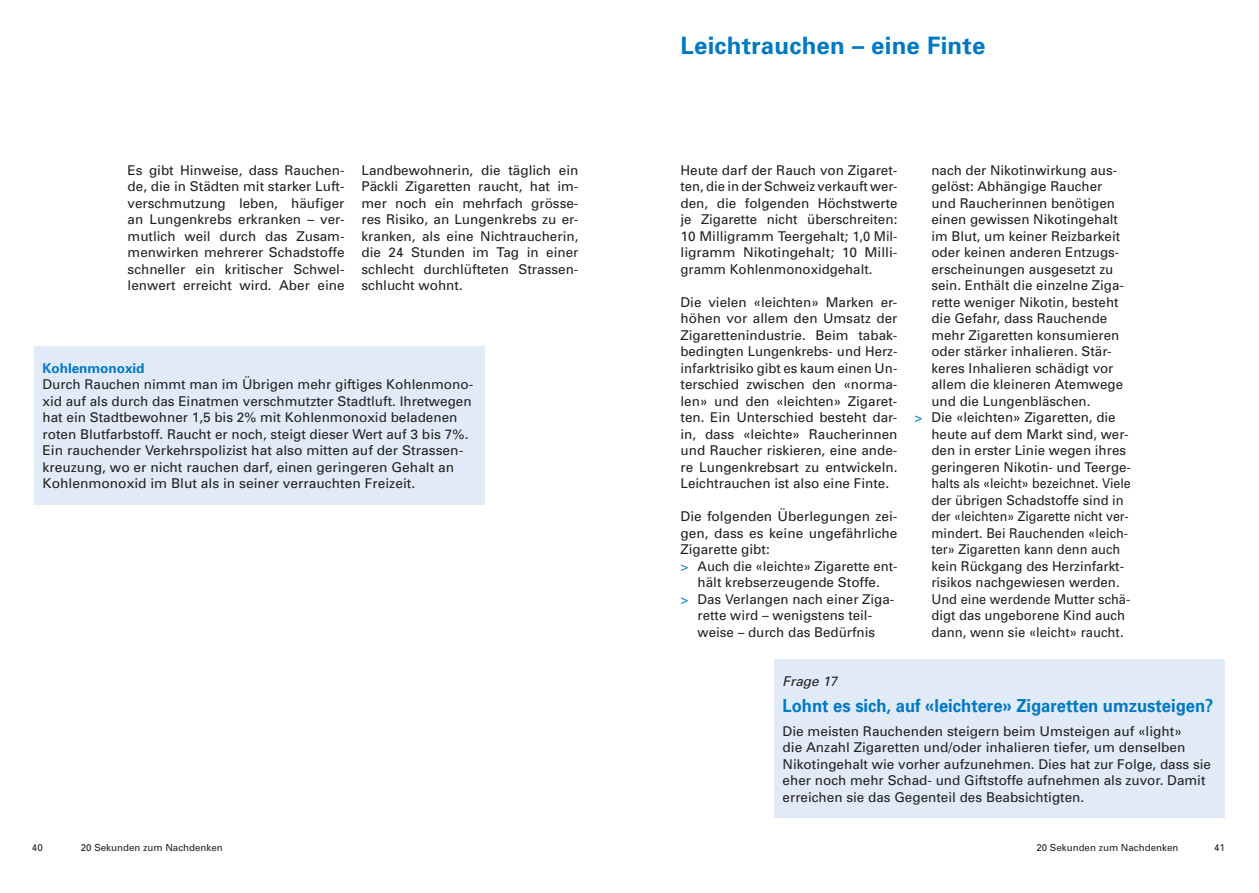
<style>
.page{position:relative;width:1259px;height:893px;background:#fff}
.page>*{position:absolute;margin:0;border:0;box-sizing:border-box;transform-origin:0 0}
.t1{font:700 24px "Univers";letter-spacing:.01em;color:#0079c2}
.t2{font:700 18px "Univers";color:#0079c2;scale:.92 1}
.t3{font:13.5px/16.5px "Univers";color:#231f20;text-align:justify}
.t4{font:13.5px "Univers";color:#231f20;scale:.95 1}
.t5{font:13.5px "Univers";color:#231f20;scale:.92 1}
.t6{font:13.5px "Univers";color:#231f20;scale:.96 1}
.t7{font:700 13.5px "Univers";color:#0079c2}
.t8{font:italic 13.5px "Univers";color:#231f20}
.t9{font:9.75px "Univers";color:#231f20}
.s1{color:#0079c2}
</style>
<div class="page">
<div style="left:34px;top:346px;width:450px;height:159px;background:#e1ebf7"></div>
<div style="left:774px;top:659px;width:450px;height:159px;background:#e1ebf7"></div>
<p class="t3" style="left:128px;top:161px;width:218px">Es gibt Hinweise, dass Rauchen&shy;de, die in Städten mit starker Luft&shy;verschmutzung leben, häufiger an Lungenkrebs erkranken – ver&shy;mutlich weil durch das Zusam&shy;menwirken mehrerer Schadstoffe schneller ein kritischer Schwel&shy;lenwert erreicht wird. Aber eine</p>
<p class="t3" style="left:361px;top:161px;width:218px">Landbewohnerin, die täglich ein Päckli Zigaretten raucht, hat im&shy;mer noch ein mehrfach grösse&shy;res Risiko, an Lungenkrebs zu er&shy;kranken, als eine Nichtraucherin, die 24 Stunden im Tag in einer schlecht durchlüfteten Strassen&shy;schlucht wohnt.</p>
<p class="t7" style="left:43px;top:359px;width:104px">Kohlenmonoxid</p>
<p class="t3" style="left:43px;top:376px;width:432px;text-align:left">Durch Rauchen nimmt man im Übrigen mehr giftiges Kohlenmono&shy;xid auf als durch das Einatmen verschmutzter Stadtluft. Ihretwegen hat ein Stadtbewohner 1,5 bis 2% mit Kohlenmonoxid beladenen roten Blutfarbstoff. Raucht er noch, steigt dieser Wert auf 3 bis 7%.<br>Ein rauchender Verkehrspolizist hat also mitten auf der Strassen&shy;kreuzung, wo er nicht rauchen darf, einen geringeren Gehalt an Kohlenmonoxid im Blut als in seiner verrauchten Freizeit.</p>
<h1 class="t1" style="left:680px;top:30px;width:306px">Leichtrauchen – eine Finte</h1>
<p class="t3" style="left:680px;top:161px;width:218px">Heute darf der Rauch von Zigaret&shy;ten, die in der Schweiz verkauft wer&shy;den, die folgenden Höchstwerte je Zigarette nicht überschreiten:<br>10 Milligramm Teergehalt; 1,0 Mil&shy;ligramm Nikotingehalt; 10 Milli&shy;gramm Kohlenmonoxidgehalt.</p>
<p class="t3" style="left:680px;top:293px;width:218px">Die vielen «leichten» Marken er&shy;höhen vor allem den Umsatz der Zigarettenindustrie. Beim tabak&shy;bedingten Lungenkrebs- und Herz&shy;infarktrisiko gibt es kaum einen Un&shy;terschied zwischen den «norma&shy;len» und den «leichten» Zigaret&shy;ten. Ein Unterschied besteht dar&shy;in, dass «leichte» Raucherinnen und Raucher riskieren, eine ande&shy;re Lungenkrebsart zu entwickeln.<br>Leichtrauchen ist also eine Finte.</p>
<p class="t3" style="left:680px;top:508px;width:218px">Die folgenden Überlegungen zei-</p>
<p class="t3" style="left:680px;top:524px;width:218px">gen, dass es keine ungefährliche</p>
<p class="t3" style="left:680px;top:541px;width:91px">Zigarette gibt:</p>
<p class="t3" style="left:680px;top:557px;width:218px"><span class="s1">&gt;</span> Auch die «leichte» Zigarette ent-</p>
<p class="t3" style="left:697px;top:574px;width:184px">hält krebserzeugende Stoffe.</p>
<p class="t3" style="left:680px;top:590px;width:215px"><span class="s1">&gt;</span> Das Verlangen nach einer Ziga-</p>
<p class="t3" style="left:697px;top:607px;width:176px">rette wird – wenigstens teil-</p>
<p class="t3" style="left:697px;top:623px;width:179px">weise – durch das Bedürfnis</p>
<p class="t3" style="left:931px;top:161px;width:187px">nach der Nikotinwirkung aus-</p>
<p class="t3" style="left:931px;top:178px;width:172px">gelöst: Abhängige Raucher</p>
<p class="t3" style="left:931px;top:194px;width:185px">und Raucherinnen benötigen</p>
<p class="t3" style="left:931px;top:211px;width:188px">einen gewissen Nikotingehalt</p>
<p class="t3" style="left:931px;top:227px;width:190px">im Blut, um keiner Reizbarkeit</p>
<p class="t3" style="left:931px;top:244px;width:189px">oder keinen anderen Entzugs-</p>
<p class="t3" style="left:931px;top:260px;width:183px">erscheinungen ausgesetzt zu</p>
<p class="t3" style="left:931px;top:277px;width:194px">sein. Enthält die einzelne Ziga-</p>
<p class="t3" style="left:931px;top:293px;width:189px">rette weniger Nikotin, besteht</p>
<p class="t3" style="left:931px;top:310px;width:177px">die Gefahr, dass Rauchende</p>
<p class="t3" style="left:931px;top:326px;width:189px">mehr Zigaretten konsumieren</p>
<p class="t3" style="left:931px;top:343px;width:181px">oder stärker inhalieren. Stär-</p>
<p class="t3" style="left:931px;top:359px;width:183px">keres Inhalieren schädigt vor</p>
<p class="t3" style="left:931px;top:376px;width:193px">allem die kleineren Atemwege</p>
<p class="t3" style="left:931px;top:392px;width:160px">und die Lungenbläschen.</p>
<p class="t3" style="left:914px;top:409px;width:203px"><span class="s1">&gt;</span> Die «leichten» Zigaretten, die</p>
<p class="t3" style="left:931px;top:425px;width:199px">heute auf dem Markt sind, wer-</p>
<p class="t3" style="left:931px;top:442px;width:196px">den in erster Linie wegen ihres</p>
<p class="t3" style="left:931px;top:458px;width:201px">geringeren Nikotin- und Teerge-</p>
<p class="t5" style="left:931px;top:475px;width:218px">halts als «leicht» bezeichnet. Viele</p>
<p class="t6" style="left:931px;top:491px;width:202px">der übrigen Schadstoffe sind in</p>
<p class="t5" style="left:931px;top:508px;width:216px">der «leichten» Zigarette nicht ver-</p>
<p class="t4" style="left:931px;top:524px;width:209px">mindert. Bei Rauchenden «leich-</p>
<p class="t4" style="left:931px;top:541px;width:200px">ter» Zigaretten kann denn auch</p>
<p class="t3" style="left:931px;top:557px;width:194px">kein Rückgang des Herzinfarkt-</p>
<p class="t3" style="left:931px;top:574px;width:190px">risikos nachgewiesen werden.</p>
<p class="t4" style="left:931px;top:590px;width:211px">Und eine werdende Mutter schä-</p>
<p class="t3" style="left:931px;top:607px;width:195px">digt das ungeborene Kind auch</p>
<p class="t3" style="left:931px;top:623px;width:194px">dann, wenn sie «leicht» raucht.</p>
<p class="t8" style="left:782px;top:673px;width:56px">Frage 17</p>
<h2 class="t2" style="left:782px;top:694px;width:470px">Lohnt es sich, auf «leichtere» Zigaretten umzusteigen?</h2>
<p class="t3" style="left:782px;top:722px;width:430px;text-align:left">Die meisten Rauchenden steigern beim Umsteigen auf «light»<br>die Anzahl Zigaretten und/oder inhalieren tiefer, um denselben Nikotingehalt wie vorher aufzunehmen. Dies hat zur Folge, dass sie eher noch mehr Schad- und Giftstoffe aufnehmen als zuvor. Damit erreichen sie das Gegenteil des Beabsichtigten.</p>
<p class="t9" style="left:32px;top:842px;width:12px">40</p>
<p class="t9" style="left:81px;top:842px;width:143px">20 Sekunden zum Nachdenken</p>
<p class="t9" style="left:1036px;top:842px;width:143px">20 Sekunden zum Nachdenken</p>
<p class="t9" style="left:1214px;top:842px;width:12px">41</p>
</div>
